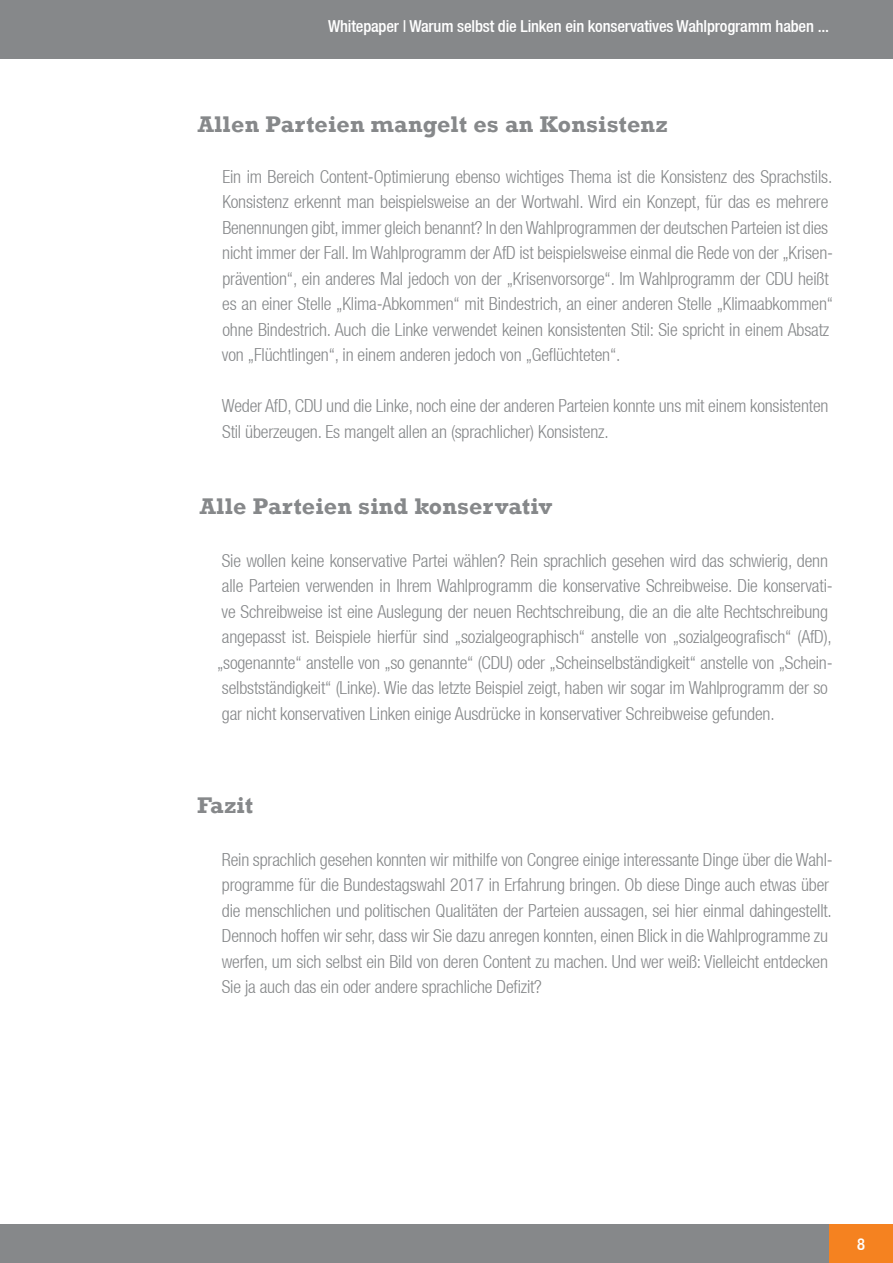
<style>
.page{position:relative;width:893px;height:1263px;background:#fff}
.page>*{position:absolute;margin:0;border:0;box-sizing:border-box;transform-origin:0 0}
.t1{font:700 23.25px "Rockwell";letter-spacing:.01em;color:#86888a}
.t2{font:300 condensed 18px/25.5px "Helvetica Neue LT";letter-spacing:-.01em;color:#86888a}
.t3{font:500 condensed 16.5px "Helvetica Neue LT";letter-spacing:-.01em;color:#fff}
</style>
<div class="page">
<div style="left:0;top:1225px;width:893px;height:38px;background:#86888a"></div>
<div style="left:0;top:0;width:893px;height:58px;background:#86888a"></div>
<div style="left:829px;top:1225px;width:64px;height:38px;background:#f58220"></div>
<p class="t3" style="left:328px;top:16px;width:503px">Whitepaper | Warum selbst die Linken ein konservatives Wahlprogramm haben ...</p>
<p class="t1" style="left:198px;top:110px;width:471px">Allen Parteien mangelt es an Konsistenz</p>
<p class="t2" style="left:222px;top:163px;width:613px">Ein im Bereich Content-Optimierung ebenso wichtiges Thema ist die Konsistenz des Sprachstils.<br>Konsistenz erkennt man beispielsweise an der Wortwahl. Wird ein Konzept, für das es mehrere Benennungen gibt, immer gleich benannt? In den Wahlprogrammen der deutschen Parteien ist dies nicht immer der Fall. Im Wahlprogramm der AfD ist beispielsweise einmal die Rede von der „Krisen&shy;prävention“, ein anderes Mal jedoch von der „Krisenvorsorge“. Im Wahlprogramm der CDU heißt es an einer Stelle „Klima-Abkommen“ mit Bindestrich, an einer anderen Stelle „Klimaabkommen“ ohne Bindestrich. Auch die Linke verwendet keinen konsistenten Stil: Sie spricht in einem Absatz von „Flüchtlingen“, in einem anderen jedoch von „Geflüchteten“.</p>
<p class="t2" style="left:222px;top:393px;width:608px">Weder AfD, CDU und die Linke, noch eine der anderen Parteien konnte uns mit einem konsistenten<br>Stil überzeugen. Es mangelt allen an (sprachlicher) Konsistenz.</p>
<p class="t1" style="left:200px;top:492px;width:354px">Alle Parteien sind konservativ</p>
<p class="t2" style="left:217px;top:547px;width:617px">Sie wollen keine konservative Partei wählen? Rein sprachlich gesehen wird das schwierig, denn alle Parteien verwenden in Ihrem Wahlprogramm die konservative Schreibweise. Die konservati&shy;ve Schreibweise ist eine Auslegung der neuen Rechtschreibung, die an die alte Rechtschreibung angepasst ist. Beispiele hierfür sind „sozialgeographisch“ anstelle von „sozialgeografisch“ (AfD), „sogenannte“ anstelle von „so genannte“ (CDU) oder „Scheinselbständigkeit“ anstelle von „Schein&shy;selbstständigkeit“ (Linke). Wie das letzte Beispiel zeigt, haben wir sogar im Wahlprogramm der so gar nicht konservativen Linken einige Ausdrücke in konservativer Schreibweise gefunden.</p>
<p class="t1" style="left:197px;top:791px;width:57px">Fazit</p>
<p class="t2" style="left:222px;top:846px;width:613px">Rein sprachlich gesehen konnten wir mithilfe von Congree einige interessante Dinge über die Wahl&shy;programme für die Bundestagswahl 2017 in Erfahrung bringen. Ob diese Dinge auch etwas über die menschlichen und politischen Qualitäten der Parteien aussagen, sei hier einmal dahingestellt.<br>Dennoch hoffen wir sehr, dass wir Sie dazu anregen konnten, einen Blick in die Wahlprogramme zu werfen, um sich selbst ein Bild von deren Content zu machen. Und wer weiß: Vielleicht entdecken Sie ja auch das ein oder andere sprachliche Defizit?</p>
<p class="t3" style="left:857px;top:1234px;width:9px">8</p>
</div>
